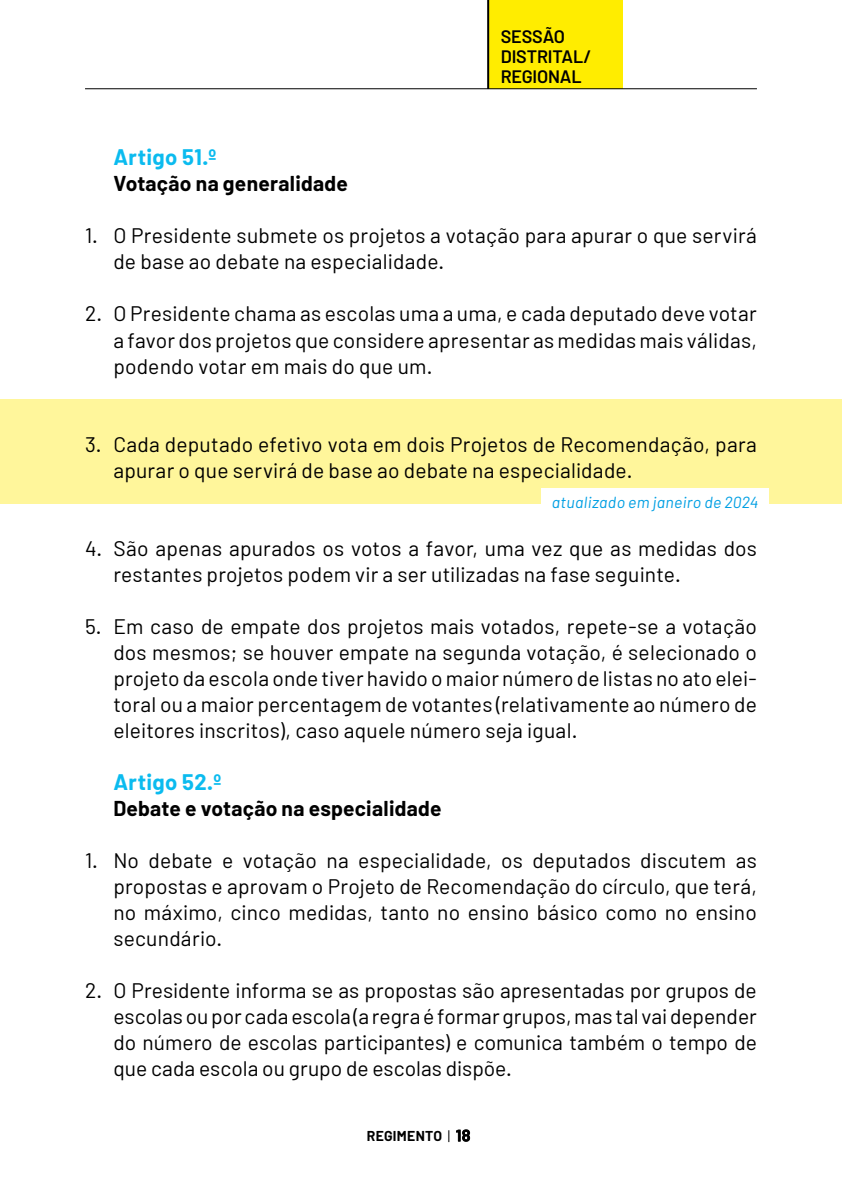
<style>
.page{position:relative;width:842px;height:1191px;background:#fff}
.page>*{position:absolute;margin:0;border:0;box-sizing:border-box;transform-origin:0 0}
.t1{font:700 22px "Barlow";letter-spacing:.015em;color:#0bbbef}
.t2{font:21px/26px "Barlow";letter-spacing:.01em;color:#000;text-align:justify}
.t3{font:700 21px "Barlow";letter-spacing:.01em;color:#000}
.t4{font:600 18px/20px "Barlow";letter-spacing:-.01em;color:#000}
.t5{font:italic 16px "Barlow";letter-spacing:.02em;color:#009fe3}
.t6{font:700 14px "Barlow";letter-spacing:.02em;color:#000}
.s1{font-weight:400}
.s2{font-weight:600;font-size:16px}
</style>
<div class="page">
<div style="left:0;top:399px;width:842px;height:104px;background:#fff69b"></div>
<div style="left:488px;top:0;width:134px;height:89px;background:#ffed00"></div>
<hr style="left:487px;top:0;width:2px;height:89px;background:#000">
<hr style="left:85px;top:88px;width:672px;height:1px;background:#000">
<div style="left:541px;top:488px;width:228px;height:31px;background:#fff"></div>
<p class="t4" style="left:501px;top:26px;width:92px">SESSÃO<br>DISTRITAL/<br>REGIONAL</p>
<p class="t1" style="left:113px;top:144px;width:104px">Artigo 51.º</p>
<p class="t3" style="left:113px;top:171px;width:236px">Votação na generalidade</p>
<p class="t2" style="left:113px;top:222px;width:645px;text-indent:-28px">1. O Presidente submete os projetos a votação para apurar o que servirá de base ao debate na especialidade.</p>
<p class="t2" style="left:113px;top:300px;width:645px;text-indent:-28px">2. O Presidente chama as escolas uma a uma, e cada deputado deve votar a favor dos projetos que considere apresentar as medidas mais válidas, podendo votar em mais do que um.</p>
<p class="t2" style="left:113px;top:430px;width:645px;text-indent:-28px">3. Cada deputado efetivo vota em dois Projetos de Recomendação, para apurar o que servirá de base ao debate na especialidade.</p>
<p class="t5" style="left:552px;top:493px;width:208px">atualizado em janeiro de 2024</p>
<p class="t2" style="left:113px;top:534px;width:645px;text-indent:-28px">4. São apenas apurados os votos a favor, uma vez que as medidas dos restantes projetos podem vir a ser utilizadas na fase seguinte.</p>
<p class="t2" style="left:113px;top:612px;width:645px;text-indent:-28px">5. Em caso de empate dos projetos mais votados, repete-se a votação dos mesmos; se houver empate na segunda votação, é selecionado o projeto da escola onde tiver havido o maior número de listas no ato elei&shy;toral ou a maior percentagem de votantes (relativamente ao número de eleitores inscritos), caso aquele número seja igual.</p>
<p class="t1" style="left:113px;top:768px;width:109px">Artigo 52.º</p>
<p class="t3" style="left:113px;top:795px;width:330px">Debate e votação na especialidade</p>
<p class="t2" style="left:113px;top:846px;width:645px;text-indent:-28px">1. No debate e votação na especialidade, os deputados discutem as propostas e aprovam o Projeto de Recomendação do círculo, que terá, no máximo, cinco medidas, tanto no ensino básico como no ensino secundário.</p>
<p class="t2" style="left:113px;top:976px;width:645px;text-indent:-28px">2. O Presidente informa se as propostas são apresentadas por grupos de escolas ou por cada escola (a regra é formar grupos, mas tal vai depender do número de escolas participantes) e comunica também o tempo de que cada escola ou grupo de escolas dispõe.</p>
<p class="t6" style="left:367px;top:1127px;width:105px">REGIMENTO <span class="s1">|</span> <span class="s2">18</span></p>
</div>
